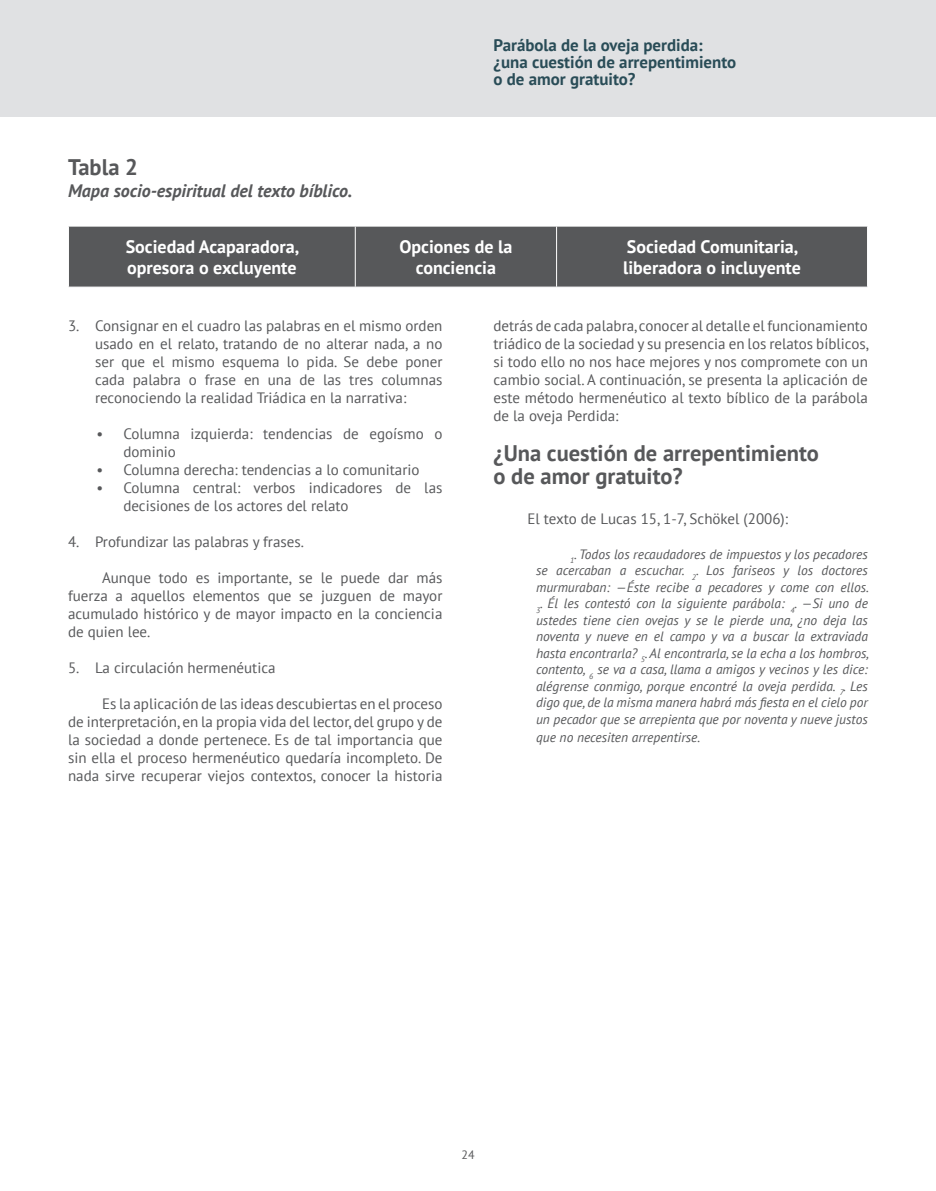
<style>
.page{position:relative;width:936px;height:1191px;background:#fff}
.page>*{position:absolute;margin:0;border:0;box-sizing:border-box;transform-origin:0 0}
.t1{font:700 22.5px/22.5px "PT Sans";color:#57585a}
.t2{font:700 18px/21.6px "PT Sans";color:#fff}
.t3{font:italic 700 18px "PT Sans";color:#57585a}
.t4{font:700 16.95px/17px "PT Sans";color:#294c57}
.t5{font:15px/18px "PT Sans";color:#57585a;text-align:justify}
.t6{font:italic 13.5px/16.5px "PT Sans";color:#57585a;text-align:justify}
.t7{font:12px "PT Sans";color:#57585a}
</style>
<div class="page">
<div style="left:0;top:0;width:935px;height:117px;background:#e0e1e3"></div>
<div style="left:69px;top:227px;width:798px;height:60px;background:#57585a"></div>
<hr style="left:355px;top:226px;width:1px;height:61px;background:#fff">
<hr style="left:556px;top:226px;width:1px;height:61px;background:#fff">
<p class="t4" style="left:493px;top:36px;width:244px">Parábola de la oveja perdida: ¿una cuestión de arrepentimiento o de amor gratuito?</p>
<h1 class="t1" style="left:68px;top:155px;width:71px">Tabla 2</h1>
<p class="t3" style="left:68px;top:179px;width:286px">Mapa socio-espiritual del texto bíblico.</p>
<p class="t2" style="left:126px;top:235px;width:175px">Sociedad Acaparadora, opresora o excluyente</p>
<p class="t2" style="left:399px;top:235px;width:114px;text-align:center">Opciones de la conciencia</p>
<p class="t2" style="left:623px;top:235px;width:179px">Sociedad Comunitaria, liberadora o incluyente</p>
<p class="t5" style="left:95px;top:316px;width:349px;text-indent:-27px">3. Consignar en el cuadro las palabras en el mismo orden usado en el relato, tratando de no alterar nada, a no ser que el mismo esquema lo pida. Se debe poner cada palabra o frase en una de las tres columnas reconociendo la realidad Triádica en la narrativa:</p>
<p class="t5" style="left:123px;top:424px;width:320px;text-indent:-27px">• Columna izquierda: tendencias de egoísmo o dominio</p>
<p class="t5" style="left:96px;top:460px;width:325px">• Columna derecha: tendencias a lo comunitario</p>
<p class="t5" style="left:123px;top:478px;width:320px;text-indent:-27px">• Columna central: verbos indicadores de las decisiones de los actores del relato</p>
<p class="t5" style="left:68px;top:532px;width:237px">4. Profundizar las palabras y frases.</p>
<p class="t5" style="left:68px;top:568px;width:376px;text-indent:34px">Aunque todo es importante, se le puede dar más fuerza a aquellos elementos que se juzguen de mayor acumulado histórico y de mayor impacto en la conciencia de quien lee.</p>
<p class="t5" style="left:68px;top:658px;width:209px">5. La circulación hermenéutica</p>
<p class="t5" style="left:68px;top:694px;width:376px;text-indent:34px">Es la aplicación de las ideas descubiertas en el proceso de interpretación, en la propia vida del lector, del grupo y de la sociedad a donde pertenece. Es de tal importancia que sin ella el proceso hermenéutico quedaría incompleto. De nada sirve recuperar viejos contextos, conocer la historia</p>
<p class="t5" style="left:493px;top:316px;width:377px">detrás de cada palabra, conocer al detalle el funcionamiento triádico de la sociedad y su presencia en los relatos bíblicos, si todo ello no nos hace mejores y nos compromete con un cambio social. A continuación, se presenta la aplicación de este método hermenéutico al texto bíblico de la parábola de la oveja Perdida:</p>
<h1 class="t1" style="left:493px;top:441px;width:327px">¿Una cuestión de arrepentimiento o de amor gratuito?</h1>
<p class="t5" style="left:527px;top:509px;width:262px">El texto de Lucas 15, 1-7, Schökel (2006):</p>
<p class="t6" style="left:536px;top:545px;width:334px;text-indent:34px"><sub>1</sub>. Todos los recaudadores de impuestos y los pecadores se acercaban a escuchar. <sub>2</sub>. Los fariseos y los doctores murmuraban: —Éste recibe a pecadores y come con ellos.</p>
<p class="t6" style="left:536px;top:595px;width:334px"><sub>3</sub>. Él les contestó con la siguiente parábola: <sub>4</sub>. —Si uno de ustedes tiene cien ovejas y se le pierde una, ¿no deja las noventa y nueve en el campo y va a buscar la extraviada hasta encontrarla? <sub>5</sub>. Al encontrarla, se la echa a los hombros, contento, <sub>6</sub> se va a casa, llama a amigos y vecinos y les dice: alégrense conmigo, porque encontré la oveja perdida. <sub>7</sub>. Les digo que, de la misma manera habrá más fiesta en el cielo por un pecador que se arrepienta que por noventa y nueve justos</p>
<p class="t6" style="left:536px;top:728px;width:166px">que no necesiten arrepentirse.</p>
<p class="t7" style="left:461px;top:1146px;width:15px">24</p>
</div>
